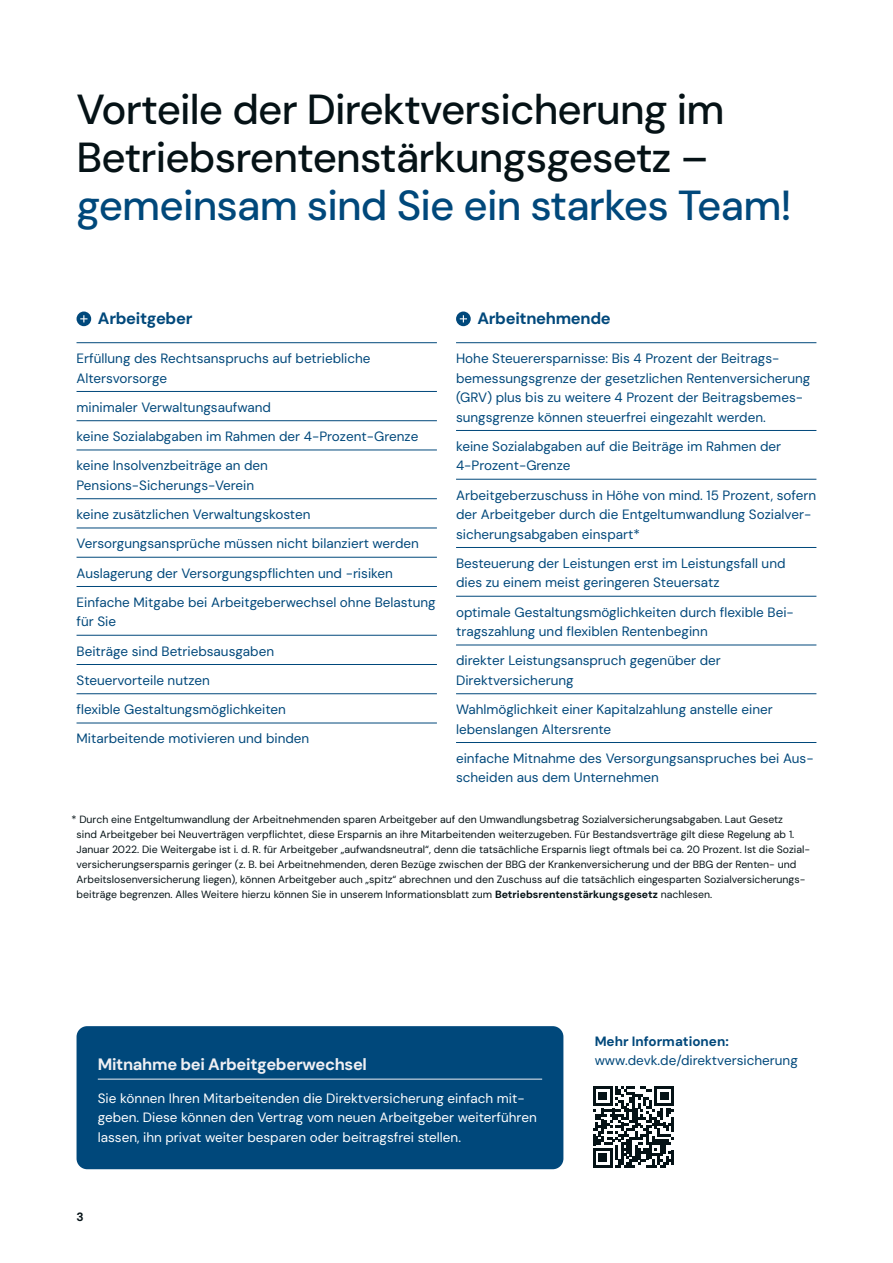
<style>
.page{position:relative;width:893px;height:1263px;background:#fff}
.page>*{position:absolute;margin:0;border:0;box-sizing:border-box;transform-origin:0 0}
.t1{font:500 42px/48px "DM Sans";letter-spacing:-.02em;color:#051216}
.t2{font:500 42px "DM Sans";letter-spacing:-.02em;color:#00487b}
.t3{font:700 16.5px "DM Sans";letter-spacing:-.02em;color:#f0f0f3}
.t4{font:700 16.5px "DM Sans";letter-spacing:-.02em;color:#00487b}
.t5{font:13.5px/19.5px "DM Sans";color:#00487b}
.t6{font:13.5px/19.5px "DM Sans";color:#fff}
.t7{font:700 13.5px "DM Sans";color:#00487b}
.t8{font:700 12px "DM Sans";color:#051216}
.t9{font:10.5px/15px "DM Sans";color:#051216}
.s1{font-weight:700}
</style>
<div class="page">
<hr style="left:77px;top:342px;width:360px;height:1px;background:#00487b">
<hr style="left:77px;top:391px;width:360px;height:1px;background:#00487b">
<hr style="left:77px;top:420px;width:360px;height:1px;background:#00487b">
<hr style="left:77px;top:450px;width:360px;height:1px;background:#00487b">
<hr style="left:77px;top:498px;width:360px;height:1px;background:#00487b">
<hr style="left:77px;top:528px;width:360px;height:1px;background:#00487b">
<hr style="left:77px;top:557px;width:360px;height:1px;background:#00487b">
<hr style="left:77px;top:586px;width:360px;height:1px;background:#00487b">
<hr style="left:77px;top:635px;width:360px;height:1px;background:#00487b">
<hr style="left:77px;top:664px;width:360px;height:1px;background:#00487b">
<hr style="left:77px;top:693px;width:360px;height:1px;background:#00487b">
<hr style="left:77px;top:723px;width:360px;height:1px;background:#00487b">
<div style="left:77px;top:311px;width:14px;height:15px;background:#00487b;border-radius:50%"></div>
<svg style="left:80px;top:315px;width:7px;height:7px"></svg>
<hr style="left:456px;top:342px;width:360px;height:1px;background:#00487b">
<hr style="left:456px;top:430px;width:360px;height:1px;background:#00487b">
<hr style="left:456px;top:479px;width:360px;height:1px;background:#00487b">
<hr style="left:456px;top:547px;width:360px;height:1px;background:#00487b">
<hr style="left:456px;top:596px;width:360px;height:1px;background:#00487b">
<hr style="left:456px;top:645px;width:360px;height:1px;background:#00487b">
<hr style="left:456px;top:693px;width:360px;height:1px;background:#00487b">
<hr style="left:456px;top:742px;width:360px;height:1px;background:#00487b">
<svg style="left:456px;top:311px;width:15px;height:15px"></svg>
<svg style="left:460px;top:315px;width:7px;height:7px"></svg>
<div style="left:77px;top:1026px;width:486px;height:143px;background:#00487b;border-radius:11px"></div>
<hr style="left:98px;top:1079px;width:444px;height:1px;background:#f0f0f3">
<svg style="left:593px;top:1086px;width:81px;height:81px"></svg>
<hr style="left:671px;top:1151px;width:3px;height:14px;background:#051216">
<h1 class="t1" style="left:77px;top:85px;width:650px">Vorteile der Direktversicherung im<br>Betriebsrenten stärkungsgesetz –</h1>
<h1 class="t2" style="left:77px;top:189px;width:717px">gemeinsam sind Sie ein starkes Team!</h1>
<p class="t4" style="left:477px;top:312px;width:135px">Arbeitnehmende</p>
<p class="t5" style="left:456px;top:349px;width:356px">Hohe Steuerersparnisse: Bis 4 Prozent der Beitrags&shy;bemessungsgrenze der gesetzlichen Rentenversicherung (GRV) plus bis zu weitere 4 Prozent der Beitragsbemes&shy;sungsgrenze können steuerfrei eingezahlt werden.</p>
<p class="t5" style="left:456px;top:437px;width:327px">keine Sozialabgaben auf die Beiträge im Rahmen der<br>4-Prozent-Grenze</p>
<p class="t5" style="left:456px;top:486px;width:362px">Arbeitgeberzuschuss in Höhe von mind. 15 Prozent, sofern der Arbeitgeber durch die Entgeltumwandlung Sozialver&shy;sicherungsabgaben einspart*</p>
<p class="t5" style="left:456px;top:554px;width:331px">Besteuerung der Leistungen erst im Leistungsfall und dies zu einem meist geringeren Steuersatz</p>
<p class="t5" style="left:456px;top:602px;width:339px">optimale Gestaltungsmöglichkeiten durch flexible Bei&shy;tragszahlung und flexiblen Rentenbeginn</p>
<p class="t5" style="left:456px;top:652px;width:266px">direkter Leistungsanspruch gegenüber der<br>Direktversicherung</p>
<p class="t5" style="left:456px;top:700px;width:318px">Wahlmöglichkeit einer Kapitalzahlung anstelle einer lebenslangen Altersrente</p>
<p class="t5" style="left:456px;top:749px;width:359px">einfache Mitnahme des Versorgungsanspruches bei Aus&shy;scheiden aus dem Unternehmen</p>
<p class="t9" style="left:77px;top:812px;width:735px;text-indent:-5px">* Durch eine Entgeltumwandlung der Arbeitnehmenden sparen Arbeitgeber auf den Umwandlungsbetrag Sozialversicherungsabgaben. Laut Gesetz<br>sind Arbeitgeber bei Neuverträgen verpflichtet, diese Ersparnis an ihre Mitarbeitenden weiterzugeben. Für Bestandsverträge gilt diese Regelung ab 1.<br>Januar 2022. Die Weitergabe ist i. d. R. für Arbeitgeber „aufwandsneutral“, denn die tatsächliche Ersparnis liegt oftmals bei ca. 20 Prozent. Ist die Sozial&shy;versicherungsersparnis geringer (z. B. bei Arbeitnehmenden, deren Bezüge zwischen der BBG der Krankenversicherung und der BBG der Renten- und Arbeitslosenversicherung liegen), können Arbeitgeber auch „spitz“ abrechnen und den Zuschuss auf die tatsächlich eingesparten Sozialversicherungs&shy;beiträge begrenzen. Alles Weitere hierzu können Sie in unserem Informationsblatt zum <span class="s1">Betriebsrentenstärkungsgesetz</span> nachlesen.</p>
<p class="t4" style="left:98px;top:312px;width:96px">Arbeitgeber</p>
<p class="t5" style="left:77px;top:349px;width:296px">Erfüllung des Rechtsanspruchs auf betriebliche<br>Altersvorsorge</p>
<p class="t5" style="left:77px;top:393px;width:343px;line-height:29.2px">minimaler Verwaltungsaufwand<br>keine Sozialabgaben im Rahmen der 4-Prozent-Grenze keine Insolvenzbeiträge an den</p>
<p class="t5" style="left:77px;top:471px;width:361px;line-height:29.2px">Pensions-Sicherungs-Verein<br>keine zusätzlichen Verwaltungskosten Versorgungsansprüche müssen nicht bilanziert werden Auslagerung der Versorgungspflichten und -risiken Einfache Mitgabe bei Arbeitgeberwechsel ohne Belastung</p>
<p class="t5" style="left:77px;top:608px;width:234px;line-height:29.2px">für Sie<br>Beiträge sind Betriebsausgaben<br>Steuervorteile nutzen<br>flexible Gestaltungsmöglichkeiten<br>Mitarbeitende motivieren und binden</p>
<p class="t3" style="left:98px;top:1058px;width:271px">Mitnahme bei Arbeitgeberwechsel</p>
<p class="t6" style="left:98px;top:1089px;width:440px">Sie können Ihren Mitarbeitenden die Direktversicherung einfach mit&shy;geben. Diese können den Vertrag vom neuen Arbeitgeber weiterführen lassen, ihn privat weiter besparen oder beitragsfrei stellen.</p>
<p class="t8" style="left:77px;top:1212px;width:9px">3</p>
<p class="t7" style="left:595px;top:1036px;width:136px">Mehr Informationen:</p>
<p class="t5" style="left:595px;top:1051px;width:205px">www.devk.de/direktversicherung</p>
</div>
